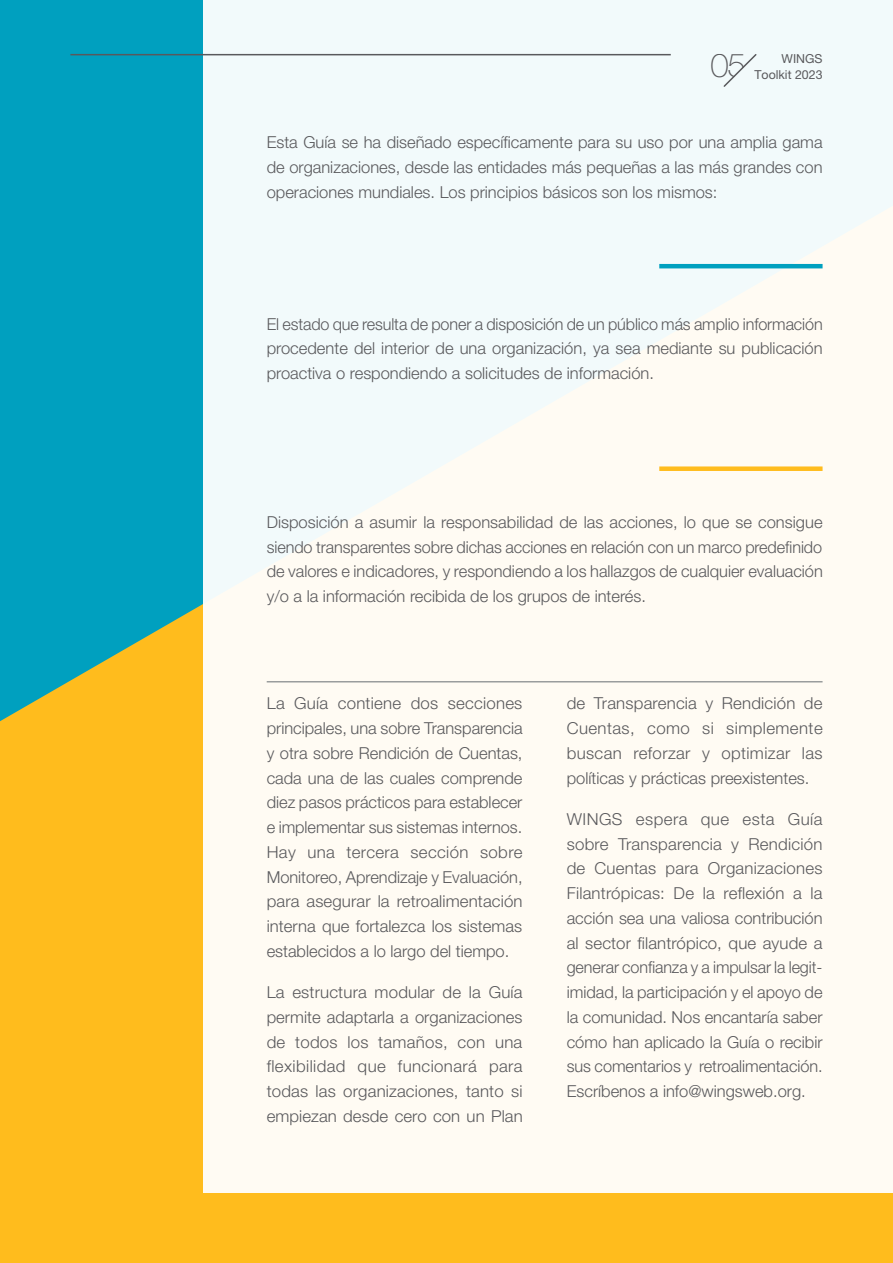
<style>
.page{position:relative;width:893px;height:1263px;background:#00a0bf}
.page>*{position:absolute;margin:0;border:0;box-sizing:border-box;transform-origin:0 0}
.t1{font:100 33px "Helvetica Neue LT Pro";color:#59595c}
.t2{font:300 16.5px/24.8px "Helvetica Neue LT Pro";color:#59595c;text-align:justify}
.t3{font:12.3px/16.5px "Helvetica Neue LT Pro";color:#59595c;text-align:right}
</style>
<div class="page">
<div style="left:0;top:604px;width:893px;height:659px;background:#ffbc1d"></div>
<div style="left:203px;top:0;width:690px;height:1192px;background:linear-gradient(to right,#f8faf7,#fdfbf4)"></div>
<svg style="left:722px;top:53px;width:36px;height:35px"></svg>
<hr style="left:70px;top:54px;width:601px;height:1px;background:#59595c">
<div style="left:659px;top:466px;width:163px;height:5px;background:#ffbc1d"></div>
<hr style="left:267px;top:681px;width:555px;height:1px;background:#9a9d9d">
<hr style="left:659px;top:264px;width:163px;height:4px;background:#00a0bf">
<h1 class="t1" style="left:710px;top:47px;width:37px">05</h1>
<p class="t3" style="left:754px;top:50px;width:70px">WINGS<br>Toolkit 2023</p>
<p class="t2" style="left:267px;top:130px;width:557px">Esta Guía se ha diseñado específicamente para su uso por una amplia gama de organizaciones, desde las entidades más pequeñas a las más grandes con operaciones mundiales. Los principios básicos son los mismos:</p>
<p class="t2" style="left:267px;top:311px;width:557px">El estado que resulta de poner a disposición de un público más amplio información procedente del interior de una organización, ya sea mediante su publicación proactiva o respondiendo a solicitudes de información.</p>
<p class="t2" style="left:267px;top:509px;width:558px">Disposición a asumir la responsabilidad de las acciones, lo que se consigue siendo transparentes sobre dichas acciones en relación con un marco predefinido de valores e indicadores, y respondiendo a los hallazgos de cualquier evaluación y/o a la información recibida de los grupos de interés.</p>
<p class="t2" style="left:267px;top:691px;width:257px">La Guía contiene dos secciones principales, una sobre Transparencia y otra sobre Rendición de Cuentas, cada una de las cuales comprende diez pasos prácticos para establecer e implementar sus sistemas internos.<br>Hay una tercera sección sobre Monitoreo, Aprendizaje y Evaluación, para asegurar la retroalimentación interna que fortalezca los sistemas establecidos a lo largo del tiempo.</p>
<p class="t2" style="left:267px;top:979px;width:257px">La estructura modular de la Guía permite adaptarla a organizaciones de todos los tamaños, con una flexibilidad que funcionará para todas las organizaciones, tanto si empiezan desde cero con un Plan</p>
<p class="t2" style="left:567px;top:691px;width:257px">de Transparencia y Rendición de Cuentas, como si simplemente buscan reforzar y optimizar las políticas y prácticas preexistentes.</p>
<p class="t2" style="left:567px;top:806px;width:257px">WINGS espera que esta Guía sobre Transparencia y Rendición de Cuentas para Organizaciones Filantrópicas: De la reflexión a la acción sea una valiosa contribución al sector filantrópico, que ayude a generar confianza y a impulsar la legit&shy;imidad, la participación y el apoyo de la comunidad. Nos encantaría saber cómo han aplicado la Guía o recibir sus comentarios y retroalimentación.<br>Escríbenos a info@wingsweb.org.</p>
</div>
